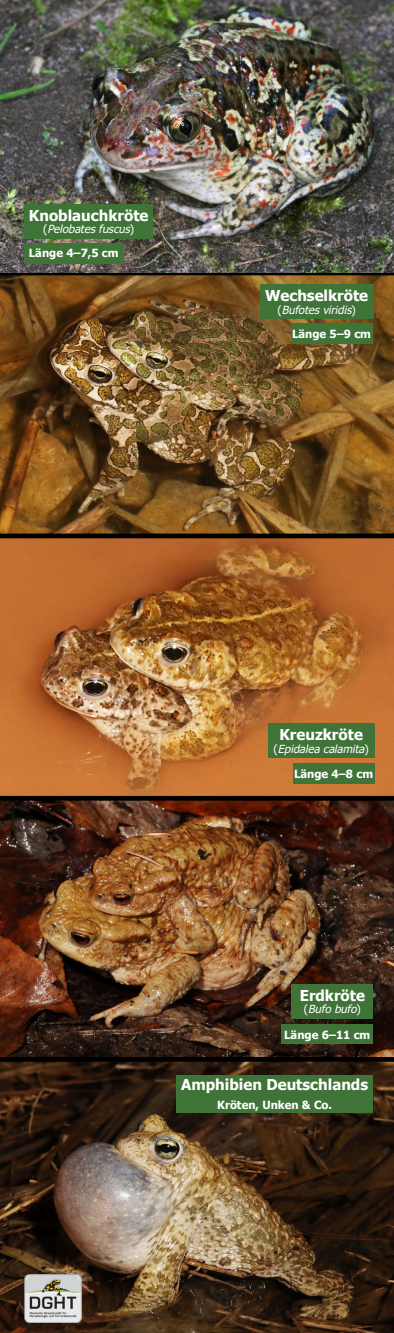
<style>
.page{position:relative;width:394px;height:1333px;background:#fff}
.page>*{position:absolute;margin:0;border:0;box-sizing:border-box;transform-origin:0 0}
.t1{font:700 15px "Tahoma";color:#fff}
.t2{font:italic 11.25px "Tahoma Faux";color:#fff}
.t3{font:700 11.25px "Tahoma";color:#fff}
.s1{font-family:"Tahoma";font-style:normal}
</style>
<div class="page">
<img style="left:0;top:0;width:393px;height:22px">
<img style="left:0;top:1310px;width:393px;height:22px">
<img style="left:0;top:22px;width:393px;height:1288px">
<img style="left:24px;top:1274px;width:57px;height:48px">
<p class="t1" style="left:29px;top:205px;width:121px">Knoblauchkröte</p>
<p class="t2" style="left:43px;top:221px;width:92px"><span class="s1">(</span>Pelobates fuscus<span class="s1">)</span></p>
<p class="t3" style="left:29px;top:245px;width:91px">Länge 4–7,5 cm</p>
<p class="t1" style="left:265px;top:285px;width:104px">Wechselkröte</p>
<p class="t2" style="left:277px;top:302px;width:79px"><span class="s1">(</span>Bufotes viridis<span class="s1">)</span></p>
<p class="t3" style="left:292px;top:326px;width:80px">Länge 5–9 cm</p>
<p class="t1" style="left:279px;top:724px;width:85px">Kreuzkröte</p>
<p class="t2" style="left:273px;top:741px;width:97px"><span class="s1">(</span>Epidalea calamita<span class="s1">)</span></p>
<p class="t3" style="left:294px;top:766px;width:80px">Länge 4–8 cm</p>
<p class="t1" style="left:299px;top:984px;width:67px">Erdkröte</p>
<p class="t2" style="left:303px;top:1001px;width:58px"><span class="s1">(</span>Bufo bufo<span class="s1">)</span></p>
<p class="t3" style="left:284px;top:1026px;width:88px">Länge 6–11 cm</p>
<p class="t1" style="left:181px;top:1073px;width:188px">Amphibien Deutschlands</p>
<p class="t3" style="left:217px;top:1096px;width:116px">Kröten, Unken &amp; Co.</p>
</div>
